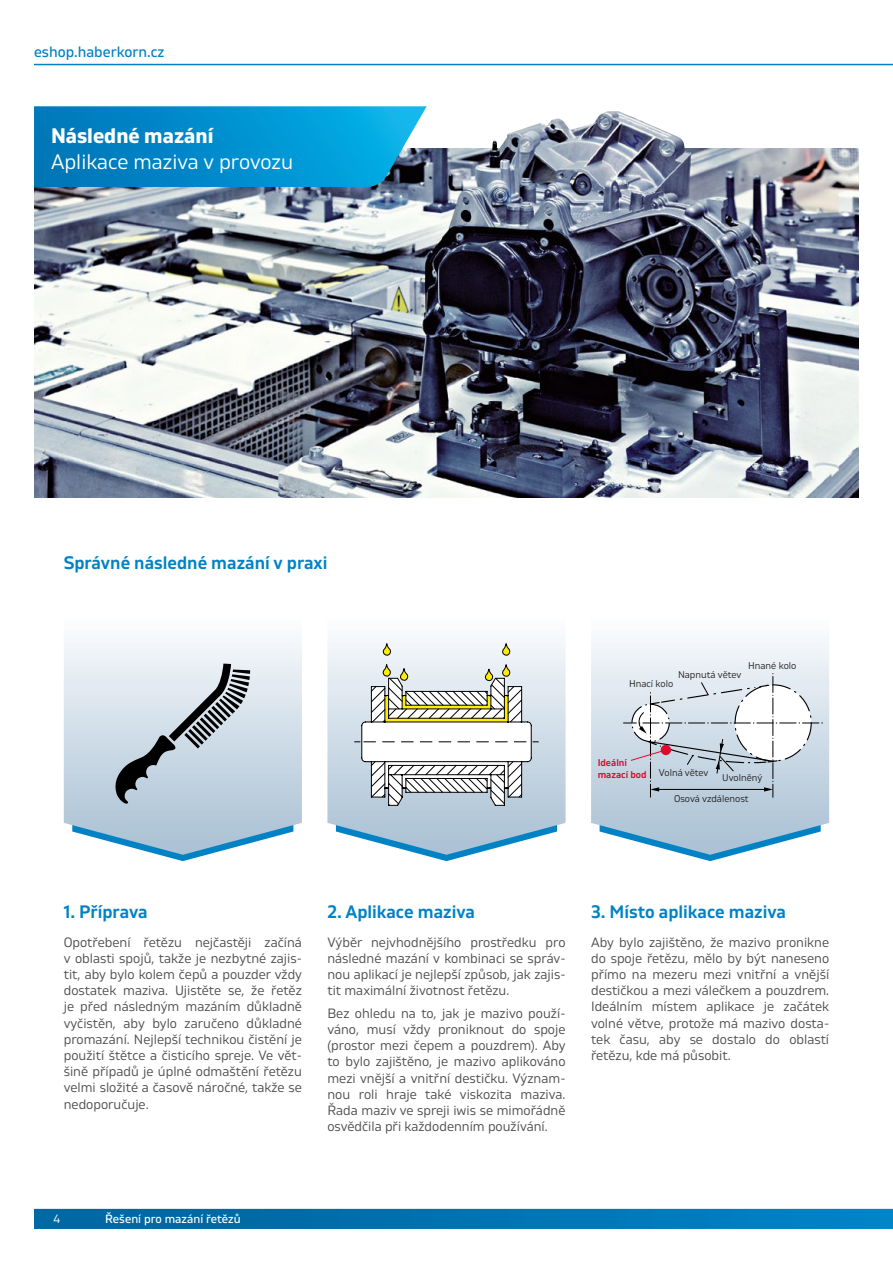
<style>
.page{position:relative;width:893px;height:1263px;background:#fff}
.page>*{position:absolute;margin:0;border:0;box-sizing:border-box;transform-origin:0 0}
.Podnadpis_stránky{font:21px "Gilam";color:#fff}
.Podnadpis_stránky-2{font:700 21px "Gilam";color:#fff}
.Headline_Book_weiß{font:600 18px "Gilam";color:#0082c5}
.t1{font:15px "Gilam";color:#0082c5}
.Headline_Book_weiß-2{font:13.5px/16.2px "Gilam";color:#4b4c4d;text-align:justify}
.t2{font:12px "Gilam";color:#fff}
.t3{font:12px "Gilam";color:#fff}
.Headline_Book_weiß-3{font:9.75px "Gilam";color:#231f20}
.Headline_Book_weiß-4{font:600 9.75px "Gilam";color:#de0a2e}
</style>
<div class="page">
<svg style="left:34px;top:1209px;width:859px;height:20px;background:#0073b1"></svg>
<hr style="left:34px;top:64px;width:859px;height:1px;background:#0082c5">
<img style="left:34px;top:149px;width:825px;height:348px">
<img style="left:473px;top:111px;width:218px;height:85px">
<svg style="left:34px;top:106px;width:393px;height:81px;background:#088ec9"></svg>
<svg style="left:64px;top:640px;width:238px;height:215px"></svg>
<svg style="left:115px;top:663px;width:135px;height:141px;background:#b1bbc4"></svg>
<svg style="left:327px;top:640px;width:239px;height:215px"></svg>
<svg style="left:354px;top:643px;width:185px;height:163px"></svg>
<svg style="left:591px;top:640px;width:238px;height:215px"></svg>
<svg style="left:623px;top:673px;width:199px;height:124px"></svg>
<p class="t1" style="left:34px;top:41px;width:132px">eshop.haberkorn.cz</p>
<p class="Podnadpis_stránky-2" style="left:51px;top:120px;width:164px">Následné mazání</p>
<p class="Podnadpis_stránky" style="left:51px;top:146px;width:244px">Aplikace maziva v provozu</p>
<p class="Headline_Book_weiß" style="left:64px;top:549px;width:265px">Správné následné mazání v praxi</p>
<p class="Headline_Book_weiß-3" style="left:748px;top:658px;width:50px">Hnané kolo</p>
<p class="Headline_Book_weiß-3" style="left:678px;top:668px;width:65px">Napnutá větev</p>
<p class="Headline_Book_weiß-3" style="left:629px;top:677px;width:46px">Hnací kolo</p>
<p class="Headline_Book_weiß-4" style="left:598px;top:755px;width:31px">Ideální</p>
<p class="Headline_Book_weiß-4" style="left:598px;top:767px;width:50px">mazací bod</p>
<p class="Headline_Book_weiß-3" style="left:659px;top:765px;width:51px">Volná větev</p>
<p class="Headline_Book_weiß-3" style="left:722px;top:771px;width:42px">Uvolněný</p>
<p class="Headline_Book_weiß-3" style="left:674px;top:791px;width:76px">Osová vzdálenost</p>
<p class="Headline_Book_weiß" style="left:64px;top:898px;width:85px">1. Příprava</p>
<p class="Headline_Book_weiß-2" style="left:64px;top:933px;width:240px">Opotřebení řetězu nejčastěji začíná v oblasti spojů, takže je nezbytné zajis&shy;tit, aby bylo kolem čepů a pouzder vždy dostatek maziva. Ujistěte se, že řetěz je před následným mazáním důkladně vyčistěn, aby bylo zaručeno důkladné promazání. Nejlepší technikou čistění je použití štětce a čisticího spreje. Ve vět&shy;šině případů je úplné odmaštění řetězu velmi složité a časově náročné, takže se nedoporučuje.</p>
<p class="Headline_Book_weiß" style="left:327px;top:898px;width:149px">2. Aplikace maziva</p>
<p class="Headline_Book_weiß-2" style="left:327px;top:933px;width:240px">Výběr nejvhodnějšího prostředku pro následné mazání v kombinaci se správ&shy;nou aplikací je nejlepší způsob, jak zajis&shy;tit maximální životnost řetězu.</p>
<p class="Headline_Book_weiß-2" style="left:327px;top:1004px;width:240px">Bez ohledu na to, jak je mazivo použí&shy;váno, musí vždy proniknout do spoje (prostor mezi čepem a pouzdrem). Aby to bylo zajištěno, je mazivo aplikováno mezi vnější a vnitřní destičku. Význam&shy;nou roli hraje také viskozita maziva.<br>Řada maziv ve spreji iwis se mimořádně osvědčila při každodenním používání.</p>
<p class="Headline_Book_weiß" style="left:591px;top:898px;width:197px">3. Místo aplikace maziva</p>
<p class="Headline_Book_weiß-2" style="left:591px;top:933px;width:240px">Aby bylo zajištěno, že mazivo pronikne do spoje řetězu, mělo by být naneseno přímo na mezeru mezi vnitřní a vnější destičkou a mezi válečkem a pouzdrem.<br>Ideálním místem aplikace je začátek volné větve, protože má mazivo dosta&shy;tek času, aby se dostalo do oblastí řetězu, kde má působit.</p>
<p class="t3" style="left:53px;top:1210px;width:9px">4</p>
<p class="t2" style="left:105px;top:1210px;width:137px">Řešení pro mazání řetězů</p>
</div>
